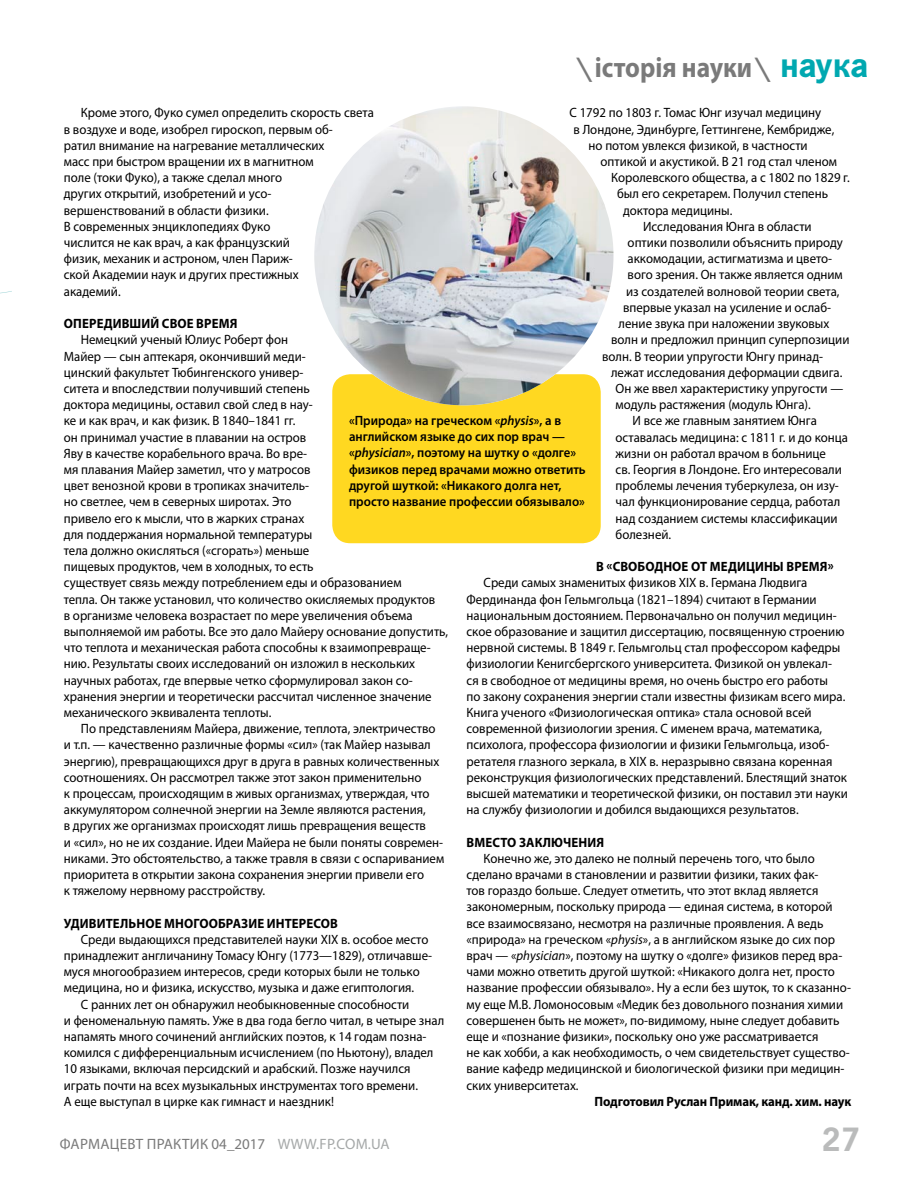
<style>
.page{position:relative;width:915px;height:1178px;background:#fff}
.page>*{position:absolute;margin:0;border:0;box-sizing:border-box;transform-origin:0 0}
.t1{font:700 34.5px "News Paper C";color:#babbbb}
.t2{font:700 28.5px "Myriad Pro";color:#7a7a7a;scale:.9 1}
.t3{font:15px "Myriad Pro";color:#a5a8a8}
.t4{font:15px "Myriad Pro";color:#7a7a7a}
.t5{font:13.5px/16.2px "Myriad Pro";color:#000;scale:.95 1}
.t6{font:600 13.5px/16.2px "Myriad Pro";color:#000;scale:.95 1}
.t7{font:700 13.5px "Myriad Pro";letter-spacing:.01em;color:#000;scale:.95 1}
.t8{font:700 13.5px "Myriad Pro";letter-spacing:-.01em;color:#000;scale:.95 1}
.s1{font-family:"News Paper C"}
.s2{font-family:"News Paper C";font-size:36px;color:#00a8b0}
.s3{font-style:italic}
.s4{color:#7a7a7a}
</style>
<div class="page">
<svg style="left:0;top:291px;width:12px;height:3px"></svg>
<div style="left:332px;top:374px;width:268px;height:169px;background:#ffd821;border-radius:18px"></div>
<img style="left:314px;top:106px;width:299px;height:299px;border-radius:149px">
<h2 class="t2" style="left:579px;top:48px;width:322px"><span class="s1">\</span> історія науки <span class="s1">\</span> <span class="s2">наука</span></h2>
<p class="t5" style="left:64px;top:105px;width:328px;text-indent:17px">КРОМЕ ЭТОГО, ФУКО СУМЕЛ ОПРЕДЕЛИТЬ СКОРОСТЬ СВЕТА В ВОЗДУХЕ И ВОДЕ, ИЗОБРЕЛ ГИРОСКОП, ПЕРВЫМ ОБ-<br>РАТИЛ ВНИМАНИЕ НА НАГРЕВАНИЕ МЕТАЛЛИЧЕСКИХ<br>МАСС ПРИ БЫСТРОМ ВРАЩЕНИИ ИХ В МАГНИТНОМ<br>ПОЛЕ (ТОКИ ФУКО), А ТАКЖЕ СДЕЛАЛ МНОГО<br>ДРУГИХ ОТКРЫТИЙ, ИЗОБРЕТЕНИЙ И УСО-ВЕРШЕНСТВОВАНИЙ В ОБЛАСТИ ФИЗИКИ.<br>В СОВРЕМЕННЫХ ЭНЦИКЛОПЕДИЯХ ФУКО<br>ЧИСЛИТСЯ НЕ КАК ВРАЧ, А КАК ФРАНЦУЗСКИЙ<br>ФИЗИК, МЕХАНИК И АСТРОНОМ, ЧЛЕН ПАРИЖ-<br>СКОЙ АКАДЕМИИ НАУК И ДРУГИХ ПРЕСТИЖНЫХ<br>АКАДЕМИЙ.</p>
<p class="t7" style="left:64px;top:315px;width:183px">Опередивший свое время</p>
<p class="t5" style="left:64px;top:331px;width:406px;text-indent:17px">НЕМЕЦКИЙ УЧЕНЫЙ ЮЛИУС РОБЕРТ ФОН<br>МАЙЕР — СЫН АПТЕКАРЯ, ОКОНЧИВШИЙ МЕДИ-<br>ЦИНСКИЙ ФАКУЛЬТЕТ ТЮБИНГЕНСКОГО УНИВЕР-<br>СИТЕТА И ВПОСЛЕДСТВИИ ПОЛУЧИВШИЙ СТЕПЕНЬ<br>ДОКТОРА МЕДИЦИНЫ, ОСТАВИЛ СВОЙ СЛЕД В НАУ-<br>КЕ И КАК ВРАЧ, И КАК ФИЗИК. В 1840–1841 ГГ.<br>ОН ПРИНИМАЛ УЧАСТИЕ В ПЛАВАНИИ НА ОСТРОВ<br>ЯВУ В КАЧЕСТВЕ КОРАБЕЛЬНОГО ВРАЧА. ВО ВРЕ-<br>МЯ ПЛАВАНИЯ МАЙЕР ЗАМЕТИЛ, ЧТО У МАТРОСОВ<br>ЦВЕТ ВЕНОЗНОЙ КРОВИ В ТРОПИКАХ ЗНАЧИТЕЛЬ-<br>НО СВЕТЛЕЕ, ЧЕМ В СЕВЕРНЫХ ШИРОТАХ. ЭТО<br>ПРИВЕЛО ЕГО К МЫСЛИ, ЧТО В ЖАРКИХ СТРАНАХ<br>ДЛЯ ПОДДЕРЖАНИЯ НОРМАЛЬНОЙ ТЕМПЕРАТУРЫ<br>ТЕЛА ДОЛЖНО ОКИСЛЯТЬСЯ («СГОРАТЬ») МЕНЬШЕ<br>ПИЩЕВЫХ ПРОДУКТОВ, ЧЕМ В ХОЛОДНЫХ, ТО ЕСТЬ<br>СУЩЕСТВУЕТ СВЯЗЬ МЕЖДУ ПОТРЕБЛЕНИЕМ ЕДЫ И ОБРАЗОВАНИЕМ<br>ТЕПЛА. ОН ТАКЖЕ УСТАНОВИЛ, ЧТО КОЛИЧЕСТВО ОКИСЛЯЕМЫХ ПРОДУКТОВ<br>В ОРГАНИЗМЕ ЧЕЛОВЕКА ВОЗРАСТАЕТ ПО МЕРЕ УВЕЛИЧЕНИЯ ОБЪЕМА ВЫПОЛНЯЕМОЙ ИМ РАБОТЫ. ВСЕ ЭТО ДАЛО МАЙЕРУ ОСНОВАНИЕ ДОПУСТИТЬ, ЧТО ТЕПЛОТА И МЕХАНИЧЕСКАЯ РАБОТА СПОСОБНЫ К ВЗАИМОПРЕВРАЩЕ-НИЮ. РЕЗУЛЬТАТЫ СВОИХ ИССЛЕДОВАНИЙ ОН ИЗЛОЖИЛ В НЕСКОЛЬКИХ НАУЧНЫХ РАБОТАХ, ГДЕ ВПЕРВЫЕ ЧЕТКО СФОРМУЛИРОВАЛ ЗАКОН СО-ХРАНЕНИЯ ЭНЕРГИИ И ТЕОРЕТИЧЕСКИ РАССЧИТАЛ ЧИСЛЕННОЕ ЗНАЧЕНИЕ МЕХАНИЧЕСКОГО ЭКВИВАЛЕНТА ТЕПЛОТЫ.</p>
<p class="t5" style="left:64px;top:720px;width:402px;text-indent:17px">ПО ПРЕДСТАВЛЕНИЯМ МАЙЕРА, ДВИЖЕНИЕ, ТЕПЛОТА, ЭЛЕКТРИЧЕСТВО И Т.П. — КАЧЕСТВЕННО РАЗЛИЧНЫЕ ФОРМЫ «СИЛ» (ТАК МАЙЕР НАЗЫВАЛ ЭНЕРГИЮ), ПРЕВРАЩАЮЩИХСЯ ДРУГ В ДРУГА В РАВНЫХ КОЛИЧЕСТВЕННЫХ СООТНОШЕНИЯХ. ОН РАССМОТРЕЛ ТАКЖЕ ЭТОТ ЗАКОН ПРИМЕНИТЕЛЬНО<br>К ПРОЦЕССАМ, ПРОИСХОДЯЩИМ В ЖИВЫХ ОРГАНИЗМАХ, УТВЕРЖДАЯ, ЧТО АККУМУЛЯТОРОМ СОЛНЕЧНОЙ ЭНЕРГИИ НА ЗЕМЛЕ ЯВЛЯЮТСЯ РАСТЕНИЯ,<br>В ДРУГИХ ЖЕ ОРГАНИЗМАХ ПРОИСХОДЯТ ЛИШЬ ПРЕВРАЩЕНИЯ ВЕЩЕСТВ<br>И «СИЛ», НО НЕ ИХ СОЗДАНИЕ. ИДЕИ МАЙЕРА НЕ БЫЛИ ПОНЯТЫ СОВРЕМЕН-НИКАМИ. ЭТО ОБСТОЯТЕЛЬСТВО, А ТАКЖЕ ТРАВЛЯ В СВЯЗИ С ОСПАРИВАНИЕМ ПРИОРИТЕТА В ОТКРЫТИИ ЗАКОНА СОХРАНЕНИЯ ЭНЕРГИИ ПРИВЕЛИ ЕГО<br>К ТЯЖЕЛОМУ НЕРВНОМУ РАССТРОЙСТВУ.</p>
<p class="t7" style="left:64px;top:914px;width:290px">Удивительное многообразие интересов</p>
<p class="t5" style="left:81px;top:931px;width:367px">СРЕДИ ВЫДАЮЩИХСЯ ПРЕДСТАВИТЕЛЕЙ НАУКИ ХІХ В. ОСОБОЕ МЕСТО</p>
<p class="t5" style="left:64px;top:947px;width:389px">ПРИНАДЛЕЖИТ АНГЛИЧАНИНУ ТОМАСУ ЮНГУ (1773—1829), ОТЛИЧАВШЕ-</p>
<p class="t5" style="left:64px;top:963px;width:376px">МУСЯ МНОГООБРАЗИЕМ ИНТЕРЕСОВ, СРЕДИ КОТОРЫХ БЫЛИ НЕ ТОЛЬКО</p>
<p class="t5" style="left:64px;top:979px;width:370px">МЕДИЦИНА, НО И ФИЗИКА, ИСКУССТВО, МУЗЫКА И ДАЖЕ ЕГИПТОЛОГИЯ.</p>
<p class="t5" style="left:81px;top:996px;width:347px">С РАННИХ ЛЕТ ОН ОБНАРУЖИЛ НЕОБЫКНОВЕННЫЕ СПОСОБНОСТИ</p>
<p class="t5" style="left:64px;top:1012px;width:402px">И ФЕНОМЕНАЛЬНУЮ ПАМЯТЬ. УЖЕ В ДВА ГОДА БЕГЛО ЧИТАЛ, В ЧЕТЫРЕ ЗНАЛ</p>
<p class="t5" style="left:64px;top:1028px;width:383px">НАПАМЯТЬ МНОГО СОЧИНЕНИЙ АНГЛИЙСКИХ ПОЭТОВ, К 14 ГОДАМ ПОЗНА-</p>
<p class="t5" style="left:64px;top:1044px;width:390px">КОМИЛСЯ С ДИФФЕРЕНЦИАЛЬНЫМ ИСЧИСЛЕНИЕМ (ПО НЬЮТОНУ), ВЛАДЕЛ</p>
<p class="t5" style="left:64px;top:1060px;width:366px">10 ЯЗЫКАМИ, ВКЛЮЧАЯ ПЕРСИДСКИЙ И АРАБСКИЙ. ПОЗЖЕ НАУЧИЛСЯ</p>
<p class="t5" style="left:64px;top:1077px;width:374px">ИГРАТЬ ПОЧТИ НА ВСЕХ МУЗЫКАЛЬНЫХ ИНСТРУМЕНТАХ ТОГО ВРЕМЕНИ.</p>
<p class="t5" style="left:64px;top:1093px;width:286px">А ЕЩЕ ВЫСТУПАЛ В ЦИРКЕ КАК ГИМНАСТ И НАЕЗДНИК!</p>
<p class="t5" style="left:569px;top:105px;width:266px">С 1792 ПО 1803 Г. ТОМАС ЮНГ ИЗУЧАЛ МЕДИЦИНУ</p>
<p class="t5" style="left:573px;top:121px;width:276px">В ЛОНДОНЕ, ЭДИНБУРГЕ, ГЕТТИНГЕНЕ, КЕМБРИДЖЕ,</p>
<p class="t5" style="left:588px;top:137px;width:232px">НО ПОТОМ УВЛЕКСЯ ФИЗИКОЙ, В ЧАСТНОСТИ</p>
<p class="t5" style="left:600px;top:153px;width:250px">ОПТИКОЙ И АКУСТИКОЙ. В 21 ГОД СТАЛ ЧЛЕНОМ</p>
<p class="t5" style="left:611px;top:169px;width:253px">КОРОЛЕВСКОГО ОБЩЕСТВА, А С 1802 ПО 1829 Г.</p>
<p class="t5" style="left:617px;top:186px;width:223px">БЫЛ ЕГО СЕКРЕТАРЕМ. ПОЛУЧИЛ СТЕПЕНЬ</p>
<p class="t5" style="left:623px;top:202px;width:117px">ДОКТОРА МЕДИЦИНЫ.</p>
<p class="t5" style="left:643px;top:218px;width:179px">ИССЛЕДОВАНИЯ ЮНГА В ОБЛАСТИ</p>
<p class="t5" style="left:627px;top:234px;width:228px">ОПТИКИ ПОЗВОЛИЛИ ОБЪЯСНИТЬ ПРИРОДУ</p>
<p class="t5" style="left:627px;top:250px;width:217px">АККОМОДАЦИИ, АСТИГМАТИЗМА И ЦВЕТО-</p>
<p class="t5" style="left:627px;top:267px;width:228px">ВОГО ЗРЕНИЯ. ОН ТАКЖЕ ЯВЛЯЕТСЯ ОДНИМ</p>
<p class="t5" style="left:626px;top:283px;width:226px">ИЗ СОЗДАТЕЛЕЙ ВОЛНОВОЙ ТЕОРИИ СВЕТА,</p>
<p class="t5" style="left:623px;top:299px;width:219px">ВПЕРВЫЕ УКАЗАЛ НА УСИЛЕНИЕ И ОСЛАБ-</p>
<p class="t5" style="left:618px;top:315px;width:223px">ЛЕНИЕ ЗВУКА ПРИ НАЛОЖЕНИИ ЗВУКОВЫХ</p>
<p class="t5" style="left:611px;top:331px;width:252px">ВОЛН И ПРЕДЛОЖИЛ ПРИНЦИП СУПЕРПОЗИЦИИ</p>
<p class="t5" style="left:602px;top:348px;width:234px">ВОЛН. В ТЕОРИИ УПРУГОСТИ ЮНГУ ПРИНАД-</p>
<p class="t5" style="left:611px;top:364px;width:245px">ЛЕЖАТ ИССЛЕДОВАНИЯ ДЕФОРМАЦИИ СДВИГА.</p>
<p class="t5" style="left:615px;top:380px;width:241px">ОН ЖЕ ВВЕЛ ХАРАКТЕРИСТИКУ УПРУГОСТИ —</p>
<p class="t5" style="left:615px;top:396px;width:207px">МОДУЛЬ РАСТЯЖЕНИЯ (МОДУЛЬ ЮНГА).</p>
<p class="t5" style="left:632px;top:412px;width:195px">И ВСЕ ЖЕ ГЛАВНЫМ ЗАНЯТИЕМ ЮНГА</p>
<p class="t5" style="left:615px;top:429px;width:246px">ОСТАВАЛАСЬ МЕДИЦИНА: С 1811 Г. И ДО КОНЦА</p>
<p class="t5" style="left:615px;top:445px;width:223px">ЖИЗНИ ОН РАБОТАЛ ВРАЧОМ В БОЛЬНИЦЕ</p>
<p class="t5" style="left:615px;top:461px;width:240px">СВ. ГЕОРГИЯ В ЛОНДОНЕ. ЕГО ИНТЕРЕСОВАЛИ</p>
<p class="t5" style="left:615px;top:477px;width:236px">ПРОБЛЕМЫ ЛЕЧЕНИЯ ТУБЕРКУЛЕЗА, ОН ИЗУ-</p>
<p class="t5" style="left:615px;top:493px;width:238px">ЧАЛ ФУНКЦИОНИРОВАНИЕ СЕРДЦА, РАБОТАЛ</p>
<p class="t5" style="left:615px;top:510px;width:235px">НАД СОЗДАНИЕМ СИСТЕМЫ КЛАССИФИКАЦИИ</p>
<p class="t5" style="left:615px;top:526px;width:60px">БОЛЕЗНЕЙ.</p>
<p class="t7" style="left:596px;top:558px;width:251px">В «свободное от медицины время»</p>
<p class="t5" style="left:466px;top:574px;width:403px;text-indent:17px">СРЕДИ САМЫХ ЗНАМЕНИТЫХ ФИЗИКОВ XIX В. ГЕРМАНА ЛЮДВИГА ФЕРДИНАНДА ФОН ГЕЛЬМГОЛЬЦА (1821–1894) СЧИТАЮТ В ГЕРМАНИИ НАЦИОНАЛЬНЫМ ДОСТОЯНИЕМ. ПЕРВОНАЧАЛЬНО ОН ПОЛУЧИЛ МЕДИЦИН-СКОЕ ОБРАЗОВАНИЕ И ЗАЩИТИЛ ДИССЕРТАЦИЮ, ПОСВЯЩЕННУЮ СТРОЕНИЮ НЕРВНОЙ СИСТЕМЫ. В 1849 Г. ГЕЛЬМГОЛЬЦ СТАЛ ПРОФЕССОРОМ КАФЕДРЫ ФИЗИОЛОГИИ КЕНИГСБЕРГСКОГО УНИВЕРСИТЕТА. ФИЗИКОЙ ОН УВЛЕКАЛ-<br>СЯ В СВОБОДНОЕ ОТ МЕДИЦИНЫ ВРЕМЯ, НО ОЧЕНЬ БЫСТРО ЕГО РАБОТЫ<br>ПО ЗАКОНУ СОХРАНЕНИЯ ЭНЕРГИИ СТАЛИ ИЗВЕСТНЫ ФИЗИКАМ ВСЕГО МИРА.<br>КНИГА УЧЕНОГО «ФИЗИОЛОГИЧЕСКАЯ ОПТИКА» СТАЛА ОСНОВОЙ ВСЕЙ СОВРЕМЕННОЙ ФИЗИОЛОГИИ ЗРЕНИЯ. С ИМЕНЕМ ВРАЧА, МАТЕМАТИКА, ПСИХОЛОГА, ПРОФЕССОРА ФИЗИОЛОГИИ И ФИЗИКИ ГЕЛЬМГОЛЬЦА, ИЗОБ-РЕТАТЕЛЯ ГЛАЗНОГО ЗЕРКАЛА, В XIX В. НЕРАЗРЫВНО СВЯЗАНА КОРЕННАЯ РЕКОНСТРУКЦИЯ ФИЗИОЛОГИЧЕСКИХ ПРЕДСТАВЛЕНИЙ. БЛЕСТЯЩИЙ ЗНАТОК ВЫСШЕЙ МАТЕМАТИКИ И ТЕОРЕТИЧЕСКОЙ ФИЗИКИ, ОН ПОСТАВИЛ ЭТИ НАУКИ НА СЛУЖБУ ФИЗИОЛОГИИ И ДОБИЛСЯ ВЫДАЮЩИХСЯ РЕЗУЛЬТАТОВ.</p>
<p class="t7" style="left:466px;top:833px;width:146px">Вместо заключения</p>
<p class="t5" style="left:466px;top:850px;width:406px;text-indent:17px">КОНЕЧНО ЖЕ, ЭТО ДАЛЕКО НЕ ПОЛНЫЙ ПЕРЕЧЕНЬ ТОГО, ЧТО БЫЛО СДЕЛАНО ВРАЧАМИ В СТАНОВЛЕНИИ И РАЗВИТИИ ФИЗИКИ, ТАКИХ ФАК-<br>ТОВ ГОРАЗДО БОЛЬШЕ. СЛЕДУЕТ ОТМЕТИТЬ, ЧТО ЭТОТ ВКЛАД ЯВЛЯЕТСЯ ЗАКОНОМЕРНЫМ, ПОСКОЛЬКУ ПРИРОДА — ЕДИНАЯ СИСТЕМА, В КОТОРОЙ ВСЕ ВЗАИМОСВЯЗАНО, НЕСМОТРЯ НА РАЗЛИЧНЫЕ ПРОЯВЛЕНИЯ. А ВЕДЬ «ПРИРОДА» НА ГРЕЧЕСКОМ «<span class="s3">physis</span>», А В АНГЛИЙСКОМ ЯЗЫКЕ ДО СИХ ПОР ВРАЧ — «<span class="s3">physician</span>», ПОЭТОМУ НА ШУТКУ О «ДОЛГЕ» ФИЗИКОВ ПЕРЕД ВРА-ЧАМИ МОЖНО ОТВЕТИТЬ ДРУГОЙ ШУТКОЙ: «НИКАКОГО ДОЛГА НЕТ, ПРОСТО НАЗВАНИЕ ПРОФЕССИИ ОБЯЗЫВАЛО». НУ А ЕСЛИ БЕЗ ШУТОК, ТО К СКАЗАННО-МУ ЕЩЕ М.В. ЛОМОНОСОВЫМ «МЕДИК БЕЗ ДОВОЛЬНОГО ПОЗНАНИЯ ХИМИИ СОВЕРШЕНЕН БЫТЬ НЕ МОЖЕТ», ПО-ВИДИМОМУ, НЫНЕ СЛЕДУЕТ ДОБАВИТЬ ЕЩЕ И «ПОЗНАНИЕ ФИЗИКИ», ПОСКОЛЬКУ ОНО УЖЕ РАССМАТРИВАЕТСЯ<br>НЕ КАК ХОББИ, А КАК НЕОБХОДИМОСТЬ, О ЧЕМ СВИДЕТЕЛЬСТВУЕТ СУЩЕСТВО-ВАНИЕ КАФЕДР МЕДИЦИНСКОЙ И БИОЛОГИЧЕСКОЙ ФИЗИКИ ПРИ МЕДИЦИН-СКИХ УНИВЕРСИТЕТАХ.</p>
<p class="t8" style="left:594px;top:1092px;width:271px">Подготовил Руслан Примак, канд. хим. наук</p>
<p class="t6" style="left:349px;top:412px;width:250px">«Природа» на греческом «<span class="s3">physis</span>», а в английском языке до сих пор врач — «<span class="s3">physician</span>», поэтому на шутку о «долге» физиков перед врачами можно ответить другой шуткой: «Никакого долга нет, просто название профессии обязывало»</p>
<p class="t4" style="left:60px;top:1135px;width:21px">ФАРМАЦЕВТ</p>
<p class="t4" style="left:147px;top:1135px;width:20px">ПРАКТИК</p>
<p class="t3" style="left:211px;top:1135px;width:170px"><span class="s4">04_2017</span> WWW.FP.COM.UA</p>
<h1 class="t1" style="left:820px;top:1120px;width:42px">27</h1>
</div>
